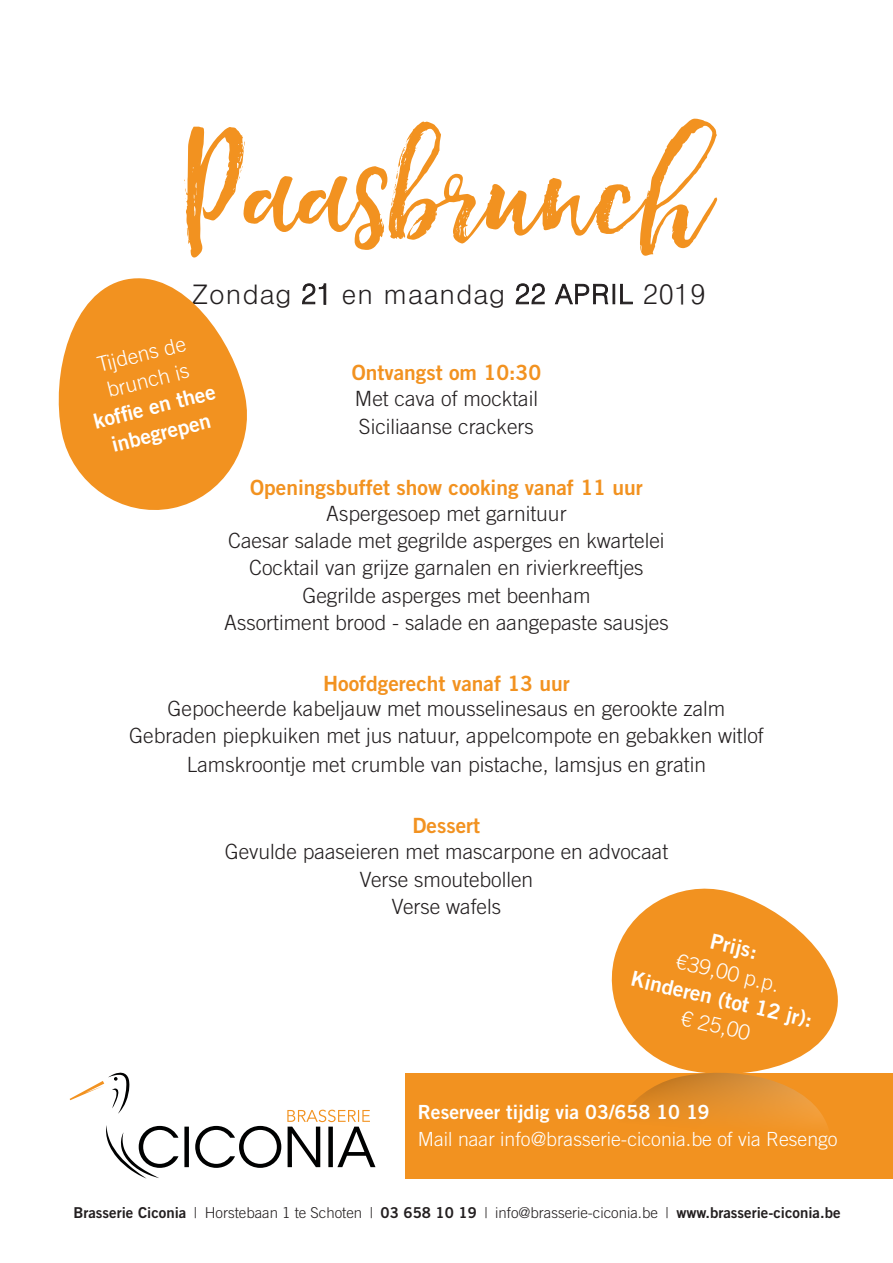
<style>
.page{position:relative;width:893px;height:1263px;background:#fff}
.page>*{position:absolute;margin:0;border:0;box-sizing:border-box;transform-origin:0 0}
.t1{font:195px "Hello Sunshine";color:#f29220}
.t2{font:300 27px "Adobe Gothic Std";color:#231f20}
.t3{font:300 21px/27.2px "Trade Gothic LT Std";color:#231f20;text-align:center}
.t4{font:21px "Trade Gothic LT Std Bd 2";color:#f29220}
.t5{font:21px/27px "Trade Gothic LT Std Bd 2";color:#fff;text-align:center}
.t6{font:300 21px/27px "Trade Gothic LT Std";color:#fff}
.t7{font:300 19.5px "Trade Gothic LT Std";color:#fff}
.t8{font:19.5px "Trade Gothic LT Std Bd 2";color:#fff}
.t9{font:15px "Trade Gothic LT Std Bd 2";color:#231f20}
.s1{font-family:"Trade Gothic LT Std";font-weight:300}
</style>
<div class="page">
<svg style="left:58px;top:278px;width:189px;height:232px;fill:#f29220"></svg>
<svg style="left:70px;top:1072px;width:305px;height:107px"></svg>
<div style="left:405px;top:1073px;width:488px;height:106px;background:#f29220"></div>
<svg style="left:611px;top:888px;width:227px;height:182px;fill:#f29220"></svg>
<svg style="left:624px;top:1070px;width:204px;height:59px"></svg>
<h1 class="t1" style="left:184px;top:79px;width:526px">Paasbrunch</h1>
<p class="t2" style="left:192px;top:280px;width:515px">Zondag 21 en maandag 22 APRIL 2019</p>
<p class="t6" style="left:94px;top:351px;width:92px;rotate:-14deg">Tijdens de brunch is</p>
<p class="t5" style="left:91px;top:408px;width:126px;rotate:-14deg">koffi e en thee inbegrepen</p>
<p class="t4" style="left:352px;top:359px;width:191px">Ontvangst om 10:30</p>
<p class="t3" style="left:355px;top:385px;width:185px;text-align:left">Met cava of mocktail<br>Siciliaanse crackers</p>
<p class="t4" style="left:250px;top:474px;width:394px">Openingsbuffet show cooking vanaf 11 uur</p>
<p class="t3" style="left:224px;top:500px;width:446px">Aspergesoep met garnituur<br>Caesar salade met gegrilde asperges en kwartelei Cocktail van grijze garnalen en rivierkreeftjes Gegrilde asperges met beenham<br>Assortiment brood - salade en aangepaste sausjes</p>
<p class="t4" style="left:323px;top:670px;width:248px">Hoofdgerecht vanaf 13 uur</p>
<p class="t3" style="left:129px;top:694px;width:636px;line-height:27.8px">Gepocheerde kabeljauw met mousselinesaus en gerookte zalm<br>Gebraden piepkuiken met jus natuur, appelcompote en gebakken witlof<br>Lamskroontje met crumble van pistache, lamsjus en gratin</p>
<p class="t4" style="left:413px;top:812px;width:69px">Dessert</p>
<p class="t3" style="left:225px;top:838px;width:445px">Gevulde paaseieren met mascarpone en advocaat<br>Verse smoutebollen<br>Verse wafels</p>
<p class="t5" style="left:714px;top:927px;width:49px;rotate:13deg">Prijs:</p>
<p class="t6" style="left:680px;top:947px;width:107px;rotate:13deg">€39,00 p.p.</p>
<p class="t5" style="left:635px;top:965px;width:187px;rotate:13deg">Kinderen (tot 12 jr):</p>
<p class="t6" style="left:685px;top:1004px;width:72px;rotate:13deg">€ 25,00</p>
<p class="t8" style="left:418px;top:1100px;width:293px">Reserveer tijdig via 03/658 10 19</p>
<p class="t7" style="left:418px;top:1128px;width:421px">Mail naar info@brasserie-ciconia.be of via Resengo</p>
<p class="t9" style="left:73px;top:1203px;width:768px">Brasserie Ciconia <span class="s1">| Horstebaan 1 te Schoten |</span> 03 658 10 19 <span class="s1">| info@brasserie-ciconia.be |</span> www.brasserie-ciconia.be</p>
</div>
